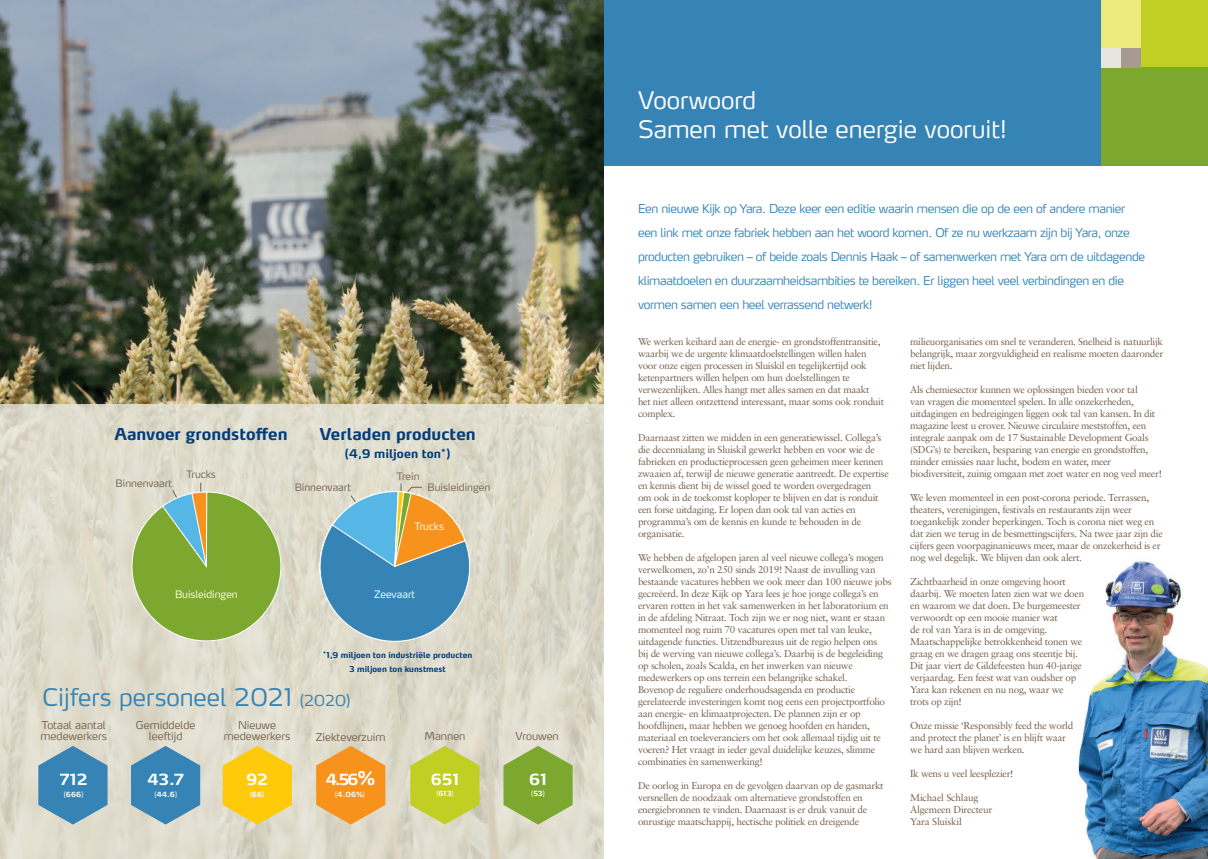
<style>
.page{position:relative;width:1208px;height:859px;background:#fff}
.page>*{position:absolute;margin:0;border:0;box-sizing:border-box;transform-origin:0 0}
.t1{font:300 24px/28.8px "Max LF";color:#fff}
.t2{font:300 24px "Max LF";color:#3684b6}
.t3{font:700 16.2px "Max LF";color:#013d7d}
.t4{font:700 15.2px "Max LF";letter-spacing:.01em;color:#fff}
.t5{font:300 12px/24px "Max LF";letter-spacing:-.03em;color:#3684b6}
.t6{font:700 11.9px "Max LF";color:#013d7d}
.t7{font:300 10.7px/10.7px "Max LF";color:#75614d;text-align:center}
.t8{font:300 10.1px "Max LF";color:#75614d}
.t9{font:300 10.1px "Max LF";color:#fff}
.t10{font:10px/12px "Sabon";letter-spacing:-.03em;color:#75614d}
.t11{font:700 8px/14px "Max LF";color:#013d7d;text-align:center}
.t12{font:700 7px "Max LF";letter-spacing:.01em;color:#fff}
.t13{font:300 7px "Max LF";color:#fff}
.s1{font-size:15px}
.s2{font-weight:300}
.s3{font-weight:700}
.s4{font-size:18.8px}
</style>
<div class="page">
<img style="left:1078px;top:563px;width:130px;height:296px">
<img style="left:0;top:0;width:604px;height:859px">
<div style="left:604px;top:0;width:604px;height:165px;background:#3684b6"></div>
<div style="left:1140px;top:0;width:68px;height:67px;background:#c1ce23"></div>
<div style="left:1101px;top:67px;width:107px;height:98px;background:#7da830"></div>
<div style="left:1101px;top:48px;width:39px;height:19px;background:#e7e6de"></div>
<div style="left:1121px;top:48px;width:19px;height:19px;background:#a79a8f"></div>
<div style="left:1101px;top:0;width:39px;height:48px;background:#eaeb7c"></div>
<svg style="left:38px;top:746px;width:70px;height:79px;background:#629bbc"></svg>
<svg style="left:131px;top:746px;width:69px;height:79px;background:#609abb"></svg>
<svg style="left:223px;top:746px;width:69px;height:79px;background:#f6ce3b"></svg>
<svg style="left:316px;top:746px;width:69px;height:79px;background:#f0a548"></svg>
<svg style="left:410px;top:746px;width:69px;height:79px;background:#c8d14d"></svg>
<svg style="left:503px;top:746px;width:69px;height:79px;background:#96b659"></svg>
<svg style="left:131px;top:483px;width:151px;height:159px;background:#9bb867"></svg>
<svg style="left:315px;top:483px;width:164px;height:168px;background:#8fadb3"></svg>
<h2 class="t3" style="left:114px;top:424px;width:175px">Aanvoer grondstoffen</h2>
<h2 class="t3" style="left:319px;top:424px;width:158px">Verladen producten</h2>
<p class="t6" style="left:345px;top:446px;width:107px">(4,9 miljoen ton<sup>*</sup>)</p>
<p class="t8" style="left:116px;top:477px;width:58px">Binnenvaart</p>
<p class="t8" style="left:186px;top:468px;width:31px">Trucks</p>
<p class="t8" style="left:295px;top:481px;width:58px">Binnenvaart</p>
<p class="t8" style="left:397px;top:470px;width:24px">Trein</p>
<p class="t8" style="left:427px;top:481px;width:64px">Buisleidingen</p>
<p class="t9" style="left:414px;top:520px;width:31px">Trucks</p>
<p class="t9" style="left:175px;top:588px;width:64px">Buisleidingen</p>
<p class="t9" style="left:374px;top:588px;width:43px">Zeevaart</p>
<p class="t11" style="left:323px;top:647px;width:151px"><sup>*</sup>1,9 miljoen ton industriële producten<br>3 miljoen ton kunstmest</p>
<h1 class="t2" style="left:43px;top:683px;width:309px">Cijfers personeel 2021 <span class="s1">(2020)</span></h1>
<p class="t7" style="left:41px;top:720px;width:68px;text-align:left">Totaal aantal medewerkers</p>
<h3 class="t4" style="left:60px;top:770px;width:29px">712</h3>
<p class="t12" style="left:64px;top:790px;width:21px"><span class="s2">(</span>666<span class="s2">)</span></p>
<p class="t7" style="left:136px;top:720px;width:61px">Gemiddelde leeftijd</p>
<h3 class="t4" style="left:147px;top:770px;width:38px">43.7</h3>
<p class="t12" style="left:154px;top:790px;width:24px"><span class="s2">(</span>44.6<span class="s2">)</span></p>
<p class="t7" style="left:224px;top:720px;width:68px">Nieuwe medewerkers</p>
<h3 class="t4" style="left:246px;top:770px;width:23px">92</h3>
<p class="t13" style="left:250px;top:790px;width:16px">(<span class="s3">66</span>)</p>
<p class="t7" style="left:316px;top:731px;width:71px">Ziekteverzuim</p>
<h3 class="t4" style="left:325px;top:770px;width:51px">4.56 <span class="s4">%</span></h3>
<p class="t12" style="left:335px;top:790px;width:31px"><span class="s2">(</span>4.06%<span class="s2">)</span></p>
<p class="t7" style="left:424px;top:730px;width:42px">Mannen</p>
<h3 class="t4" style="left:431px;top:770px;width:30px">651</h3>
<p class="t12" style="left:436px;top:789px;width:19px"><span class="s2">(</span>613<span class="s2">)</span></p>
<p class="t7" style="left:515px;top:730px;width:45px">Vrouwen</p>
<h3 class="t4" style="left:529px;top:770px;width:19px">61</h3>
<p class="t13" style="left:531px;top:789px;width:15px">(<span class="s3">53</span>)</p>
<h1 class="t1" style="left:638px;top:86px;width:370px">Voorwoord<br>Samen met volle energie vooruit!</h1>
<p class="t5" style="left:638px;top:196px;width:508px">Een nieuwe Kijk op Yara. Deze keer een editie waarin mensen die op de een of andere manier een link met onze fabriek hebben aan het woord komen. Of ze nu werkzaam zijn bij Yara, onze producten gebruiken of beide zoals Dennis Haak of samenwerken met Yara om de uitdagende klimaatdoelen en duurzaamheidsambities te bereiken. Er liggen heel veel verbindingen en die vormen samen een heel verrassend netwerk!</p>
<p class="t10" style="left:638px;top:335px;width:247px">We werken keihard aan de energie- en grondstoffentransitie, waarbij we de urgente klimaatdoelstellingen willen halen voor onze eigen processen in Sluiskil en tegelijkertijd ook ketenpartners willen helpen om hun doelstellingen te verwezenlijken. Alles hangt met alles samen en dat maakt het niet alleen ontzettend interessant, maar soms ook ronduit complex.</p>
<p class="t10" style="left:638px;top:431px;width:252px">Daarnaast zitten we midden in een generatiewissel. Collega’s die decennialang in Sluiskil gewerkt hebben en voor wie de fabrieken en productieprocessen geen geheimen meer kennen zwaaien af, terwijl de nieuwe generatie aantreedt. De expertise en kennis dient bij de wissel goed te worden overgedragen<br>om ook in de toekomst koploper te blijven en dat is ronduit een forse uitdaging. Er lopen dan ook tal van acties en programma’s om de kennis en kunde te behouden in de organisatie.</p>
<p class="t10" style="left:638px;top:551px;width:255px">We hebben de afgelopen jaren al veel nieuwe collega’s mogen verwelkomen, zo’n 250 sinds 2019! Naast de invulling van bestaande vacatures hebben we ook meer dan 100 nieuwe jobs gecreëerd. In deze Kijk op Yara lees je hoe jonge collega’s en ervaren rotten in het vak samenwerken in het laboratorium en in de afdeling Nitraat. Toch zijn we er nog niet, want er staan momenteel nog ruim 70 vacatures open met tal van leuke, uitdagende functies. Uitzendbureaus uit de regio helpen ons<br>bij de werving van nieuwe collega’s. Daarbij is de begeleiding op scholen, zoals Scalda, en het inwerken van nieuwe medewerkers op ons terrein een belangrijke schakel.<br>Bovenop de reguliere onderhoudsagenda en productie gerelateerde investeringen komt nog eens een projectportfolio aan energie- en klimaatprojecten. De plannen zijn er op hoofdlijnen, maar hebben we genoeg hoofden en handen, materiaal en toeleveranciers om het ook allemaal tijdig uit te voeren? Het vraagt in ieder geval duidelijke keuzes, slimme combinaties èn samenwerking!</p>
<p class="t10" style="left:638px;top:779px;width:247px">De oorlog in Europa en de gevolgen daarvan op de gasmarkt versnellen de noodzaak om alternatieve grondstoffen en energiebronnen te vinden. Daarnaast is er druk vanuit de onrustige maatschappij, hectische politiek en dreigende</p>
<p class="t10" style="left:910px;top:335px;width:254px;text-align:justify">milieuorganisaties om snel te veranderen. Snelheid is natuurlijk belangrijk, maar zorgvuldigheid en realisme moeten daaronder niet lijden.</p>
<p class="t10" style="left:910px;top:383px;width:253px">Als chemiesector kunnen we oplossingen bieden voor tal<br>van vragen die momenteel spelen. In alle onzekerheden, uitdagingen en bedreigingen liggen ook tal van kansen. In dit magazine leest u erover. Nieuwe circulaire meststoffen, een integrale aanpak om de 17 Sustainable Development Goals (SDG’s) te bereiken, besparing van energie en grondstoffen, minder emissies naar lucht, bodem en water, meer biodiversiteit, zuinig omgaan met zoet water en nog veel meer!</p>
<p class="t10" style="left:910px;top:491px;width:254px">We leven momenteel in een post-corona periode. Terrassen, theaters, verenigingen, festivals en restaurants zijn weer toegankelijk zonder beperkingen. Toch is corona niet weg en dat zien we terug in de besmettingscijfers. Na twee jaar zijn die cijfers geen voorpaginanieuws meer, maar de onzekerheid is er nog wel degelijk. We blijven dan ook alert.</p>
<p class="t10" style="left:910px;top:575px;width:175px">Zichtbaarheid in onze omgeving hoort daarbij. We moeten laten zien wat we doen en waarom we dat doen. De burgemeester verwoordt op een mooie manier wat<br>de rol van Yara is in de omgeving.<br>Maatschappelijke betrokkenheid tonen we graag en we dragen graag ons steentje bij.<br>Dit jaar viert de Gildefeesten hun 40-jarige verjaardag. Een feest wat van oudsher op Yara kan rekenen en nu nog, waar we trots op zijn!</p>
<p class="t10" style="left:910px;top:719px;width:165px">Onze missie ‘Responsibly feed the world and protect the planet’ is en blijft waar we hard aan blijven werken.</p>
<p class="t10" style="left:910px;top:767px;width:105px">Ik wens u veel leesplezier!</p>
<p class="t10" style="left:910px;top:791px;width:84px">Michael Schlaug<br>Algemeen Directeur<br>Yara Sluiskil</p>
</div>
